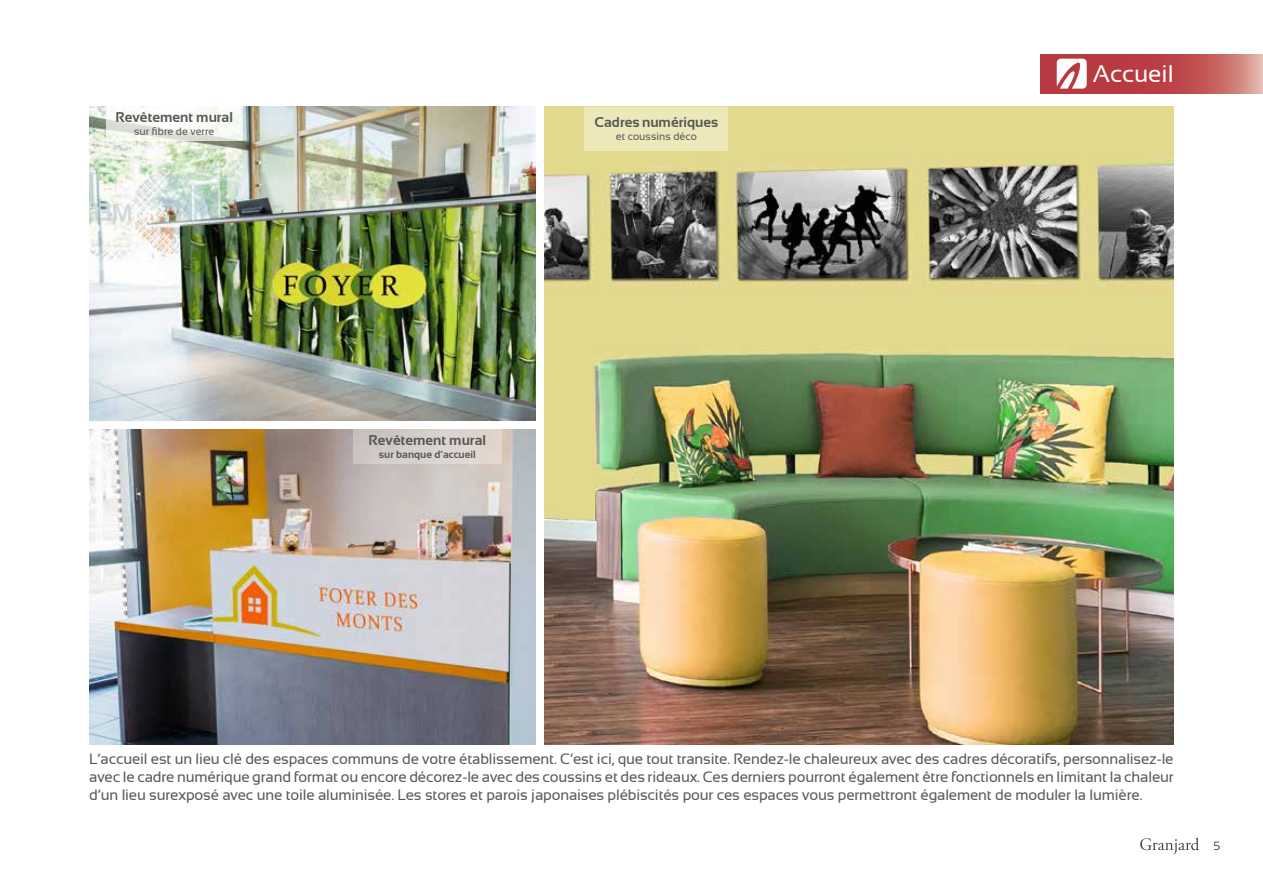
<style>
.page{position:relative;width:1263px;height:893px;background:#fff}
.page>*{position:absolute;margin:0;border:0;box-sizing:border-box;transform-origin:0 0}
.t1{font:24px "Sansation";color:#fff}
.t2{font:15px/18px "Sansation";letter-spacing:-.01em;color:#575756;text-align:justify}
.t3{font:700 14.1px "Sansation";color:#575756}
.t4{font:12px "Sansation";color:#4a4a49}
.t5{font:10.65px "Sansation";color:#575756}
.t6{font:700 10.5px "Sansation";color:#575756}
</style>
<div class="page">
<svg style="left:1140px;top:837px;width:59px;height:18px"></svg>
<img style="left:89px;top:429px;width:447px;height:315px">
<img style="left:89px;top:106px;width:447px;height:315px">
<img style="left:544px;top:106px;width:630px;height:638px">
<svg style="left:106px;top:106px;width:136px;height:34px;fill:#f9fbf6"></svg>
<div style="left:584px;top:107px;width:144px;height:44px;background:#ece8b9"></div>
<svg style="left:1041px;top:54px;width:222px;height:40px"></svg>
<svg style="left:1057px;top:59px;width:30px;height:30px"></svg>
<div style="left:353px;top:429px;width:149px;height:34px;background:linear-gradient(to right,#cac4c6,#e5dad1)"></div>
<p class="t3" style="left:116px;top:109px;width:119px">Revêtement mural</p>
<p class="t5" style="left:134px;top:125px;width:82px">sur fibre de verre</p>
<p class="t3" style="left:594px;top:115px;width:125px">Cadres numériques</p>
<p class="t5" style="left:616px;top:131px;width:83px">et coussins déco</p>
<h1 class="t1" style="left:1093px;top:61px;width:82px">Accueil</h1>
<p class="t3" style="left:369px;top:433px;width:119px">Revêtement mural</p>
<p class="t6" style="left:379px;top:448px;width:98px">sur banque d’accueil</p>
<p class="t2" style="left:89px;top:749px;width:1086px">L’accueil est un lieu clé des espaces communs de votre établissement. C’est ici, que tout transite. Rendez-le chaleureux avec des cadres décoratifs, personnalisez-le avec le cadre numérique grand format ou encore décorez-le avec des coussins et des rideaux. Ces derniers pourront également être fonctionnels en limitant la chaleur d’un lieu surexposé avec une toile aluminisée. Les stores et parois japonaises plébiscités pour ces espaces vous permettront également de moduler la lumière.</p>
<p class="t4" style="left:1213px;top:839px;width:8px">5</p>
</div>
